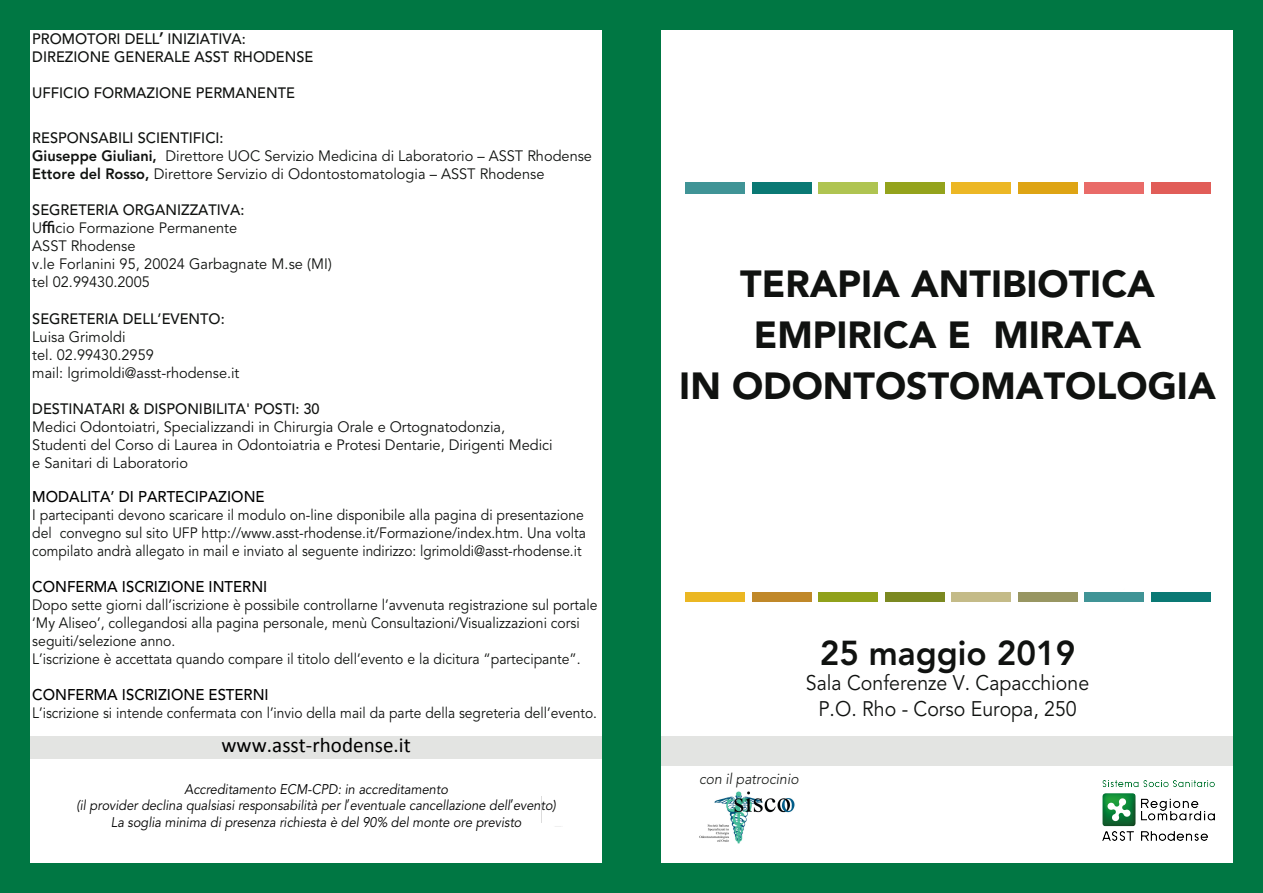
<style>
.page{position:relative;width:1263px;height:893px;background:#fff}
.page>*{position:absolute;margin:0;border:0;box-sizing:border-box;transform-origin:0 0}
.t1{font:900 37.5px/51px "Avenir LT Std";color:#101210;text-align:center}
.t2{font:800 34.35px "Avenir LT Std";color:#101210}
.t3{font:21px/25.2px "Avenir LT Std";color:#101210;text-align:center;scale:.93 1}
.t4{font:21px "Calibri";color:#000}
.t5{font:500 15.45px "Avenir LT Std";color:#000;scale:.96 1}
.t6{font:15px/18px "Avenir LT Std";color:#101210;scale:.93 1}
.t7{font:15px/18px "Avenir LT Std";color:#101210}
.t8{font:500 15px/18px "Avenir LT Std";color:#101210}
.t9{font:15px "Avenir LT Std";color:#101210;scale:.92 1}
.t10{font:italic 300 15px "Avenir LT Std";color:#101210;scale:.93 1}
.t11{font:italic 13.95px/16.2px "Avenir LT Std";color:#000;text-align:center;scale:.92 1}
.s1{font-family:"Koz Go Pro";font-weight:800}
.s2{font-weight:500}
.s3{font-weight:800}
.s4{font-family:"Koz Go Pro";font-weight:500}
.s5{font-family:"Koz Go Pro";font-style:normal}
</style>
<div class="page">
<div style="left:686px;top:182px;width:59px;height:12px;background:#409496"></div>
<div style="left:752px;top:182px;width:59px;height:12px;background:#0a7974"></div>
<div style="left:819px;top:182px;width:59px;height:12px;background:#afc451"></div>
<div style="left:885px;top:182px;width:59px;height:12px;background:#94a31c"></div>
<div style="left:952px;top:182px;width:59px;height:12px;background:#ecb725"></div>
<div style="left:1018px;top:182px;width:59px;height:12px;background:#dea414"></div>
<div style="left:1084px;top:182px;width:60px;height:12px;background:#e96b68"></div>
<div style="left:1151px;top:182px;width:59px;height:12px;background:#e15d58"></div>
<div style="left:686px;top:592px;width:59px;height:10px;background:#ebb723"></div>
<div style="left:752px;top:592px;width:59px;height:10px;background:#c08829"></div>
<div style="left:819px;top:592px;width:59px;height:10px;background:#90a11b"></div>
<div style="left:885px;top:592px;width:59px;height:10px;background:#7b8921"></div>
<div style="left:952px;top:592px;width:59px;height:10px;background:#c4bb88"></div>
<div style="left:1018px;top:592px;width:59px;height:10px;background:#989662"></div>
<div style="left:1084px;top:592px;width:60px;height:10px;background:#409496"></div>
<div style="left:1151px;top:592px;width:59px;height:10px;background:#0a7974"></div>
<div style="left:661px;top:736px;width:572px;height:30px;background:#e3e4e2"></div>
<img style="left:1103px;top:780px;width:112px;height:61px">
<div style="left:27px;top:736px;width:576px;height:22px;background:#e3e4e2"></div>
<div style="left:0;top:0;width:1263px;height:30px;background:#007743"></div>
<div style="left:0;top:863px;width:1263px;height:30px;background:#007743"></div>
<div style="left:0;top:2px;width:30px;height:891px;background:#007743"></div>
<div style="left:1233px;top:2px;width:30px;height:891px;background:#007743"></div>
<div style="left:602px;top:2px;width:58px;height:891px;background:#007743"></div>
<img style="left:699px;top:791px;width:96px;height:53px">
<p class="t8" style="left:32px;top:31px;width:283px">PROMOTORI DELL<span class="s1">ʼ</span> INIZIATIVA:<br>DIREZIONE GENERALE ASST RHODENSE</p>
<p class="t8" style="left:32px;top:85px;width:264px">UFFICIO FORMAZIONE PERMANENTE</p>
<p class="t7" style="left:32px;top:130px;width:561px"><span class="s2">RESPONSABILI SCIENTIFICI:<br></span><span class="s3">Giuseppe Giuliani,</span> Direttore UOC Servizio Medicina di Laboratorio – ASST Rhodense<br><span class="s3">Ettore del Rosso,</span> Direttore Servizio di Odontostomatologia – ASST Rhodense</p>
<p class="t7" style="left:32px;top:202px;width:301px"><span class="s2">SEGRETERIA ORGANIZZATIVA:<br></span>U<span class="s4">ffi</span>cio Formazione Permanente<br>ASST Rhodense<br>v.le Forlanini 95, 20024 Garbagnate M.se (MI) tel 02.99430.2005</p>
<p class="t8" style="left:32px;top:310px;width:194px">SEGRETERIA DELL’EVENTO:</p>
<p class="t7" style="left:32px;top:328px;width:209px">Luisa Grimoldi<br>tel. 02.99430.2959<br>mail: lgrimoldi@asst-rhodense.it</p>
<p class="t8" style="left:32px;top:400px;width:289px">DESTINATARI &amp; DISPONIBILITA' POSTI: 30</p>
<p class="t7" style="left:32px;top:418px;width:522px">Medici Odontoiatri, Specializzandi in Chirurgia Orale e Ortognatodonzia,<br>Studenti del Corso di Laurea in Odontoiatria e Protesi Dentarie, Dirigenti Medici e Sanitari di Laboratorio</p>
<p class="t5" style="left:32px;top:488px;width:244px">MODALITA’ DI PARTECIPAZIONE</p>
<p class="t6" style="left:32px;top:506px;width:597px">I partecipanti devono scaricare il modulo on-line disponibile alla pagina di presentazione del convegno sul sito UFP http://www.asst-rhodense.it/Formazione/index.htm. Una volta compilato andrà allegato in mail e inviato al seguente indirizzo: lgrimoldi@asst-rhodense.it</p>
<p class="t5" style="left:32px;top:578px;width:246px">CONFERMA ISCRIZIONE INTERNI</p>
<p class="t6" style="left:32px;top:596px;width:609px">Dopo sette giorni dall’iscrizione è possibile controllarne l’avvenuta registrazione sul portale ‘My Aliseo’, collegandosi alla pagina personale, menù Consultazioni/Visualizzazioni corsi seguiti/selezione anno.<br>L’iscrizione è accettata quando compare il titolo dell’evento e la dicitura “partecipante”.</p>
<p class="t5" style="left:32px;top:686px;width:248px">CONFERMA ISCRIZIONE ESTERNI</p>
<p class="t9" style="left:32px;top:704px;width:615px">L’iscrizione si intende confermata con l’invio della mail da parte della segreteria dell’evento.</p>
<h3 class="t4" style="left:222px;top:732px;width:191px">www.asst-rhodense.it</h3>
<p class="t11" style="left:77px;top:782px;width:523px">Accreditamento ECM-CPD: in accreditamento<br>(il provider declina qualsiasi responsabilità per l<span class="s5">ʼ</span>eventuale cancellazione dell<span class="s5">ʼ</span>evento)<br>La soglia minima di presenza richiesta è del 90% del monte ore previsto</p>
<h1 class="t1" style="left:679px;top:258px;width:538px">TERAPIA ANTIBIOTICA<br>EMPIRICA E MIRATA<br>IN ODONTOSTOMATOLOGIA</h1>
<h2 class="t2" style="left:820px;top:633px;width:257px">25 maggio 2019</h2>
<h3 class="t3" style="left:806px;top:671px;width:306px">Sala Conferenze V. Capacchione<br>P.O. Rho - Corso Europa, 250</h3>
<p class="t10" style="left:699px;top:770px;width:108px">con il patrocinio</p>
</div>
